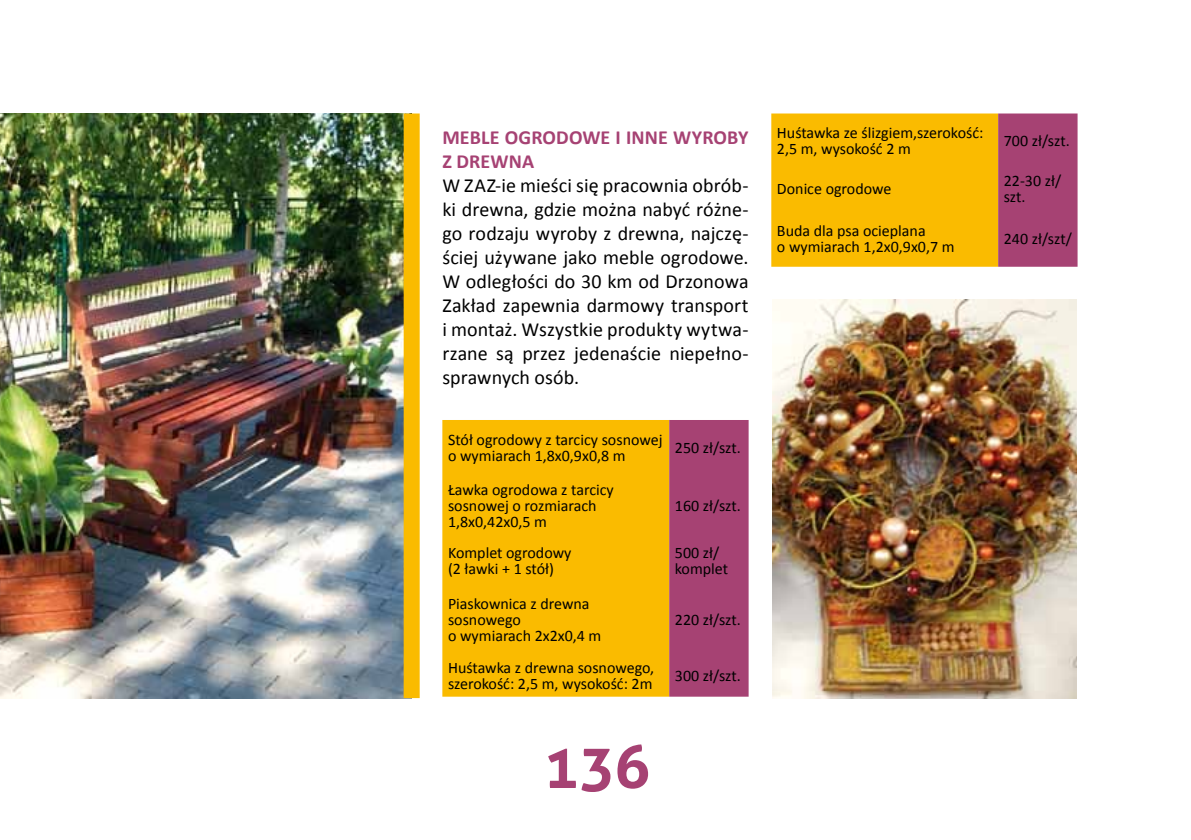
<style>
.page{position:relative;width:1191px;height:840px;background:#fff}
.page>*{position:absolute;margin:0;border:0;box-sizing:border-box;transform-origin:0 0}
.t1{font:700 60px "Aller";color:#a64273}
.t2{font:20px/24px "Calibri";letter-spacing:.005em;color:#000;text-align:justify}
.t3{font:700 20px "Calibri";color:#a64273}
.t4{font:16px/16px "Calibri";color:#000}
</style>
<div class="page">
<img style="left:0;top:113px;width:404px;height:584px">
<div style="left:404px;top:113px;width:16px;height:584px;background:#fabb00"></div>
<div style="left:442px;top:420px;width:227px;height:276px;background:#fabb00"></div>
<div style="left:669px;top:420px;width:79px;height:276px;background:#a64273"></div>
<svg style="left:771px;top:113px;width:306px;height:153px;background:#e49c1e"></svg>
<img style="left:772px;top:299px;width:304px;height:398px">
<p class="t3" style="left:442px;top:125px;width:28px">MEBLE</p>
<p class="t3" style="left:505px;top:125px;width:14px">OGRODOWE</p>
<p class="t3" style="left:615px;top:125px;width:22px">I INNE</p>
<p class="t3" style="left:673px;top:125px;width:14px">WYROBY</p>
<p class="t3" style="left:442px;top:149px;width:28px">Z DREWNA</p>
<p class="t2" style="left:442px;top:173px;width:308px">W ZAZ-ie mieści się pracownia obrób&shy;ki drewna, gdzie można nabyć różne&shy;go rodzaju wyroby z drewna, najczę&shy;ściej używane jako meble ogrodowe.<br>W odległości do 30 km od Drzonowa Zakład zapewnia darmowy transport i montaż. Wszystkie produkty wytwa&shy;rzane są przez jedenaście niepełno&shy;sprawnych osób.</p>
<p class="t4" style="left:448px;top:432px;width:216px">Stół ogrodowy z tarcicy sosnowej o wymiarach 1,8x0,9x0,8 m</p>
<p class="t4" style="left:675px;top:440px;width:67px">250 zł/szt.</p>
<p class="t4" style="left:448px;top:481px;width:167px">Ławka ogrodowa z tarcicy sosnowej o rozmiarach<br>1,8x0,42x0,5 m</p>
<p class="t4" style="left:675px;top:497px;width:67px">160 zł/szt.</p>
<p class="t4" style="left:448px;top:544px;width:125px">Komplet ogrodowy (2 ławki + 1 stół)</p>
<p class="t4" style="left:675px;top:544px;width:55px">500 zł/ komplet</p>
<p class="t4" style="left:448px;top:595px;width:155px">Piaskownica z drewna sosnowego<br>o wymiarach 2x2x0,4 m</p>
<p class="t4" style="left:675px;top:611px;width:67px">220 zł/szt.</p>
<p class="t4" style="left:448px;top:659px;width:208px">Huśtawka z drewna sosnowego, szerokość: 2,5 m, wysokość: 2m</p>
<p class="t4" style="left:675px;top:667px;width:67px">300 zł/szt.</p>
<h1 class="t1" style="left:543px;top:729px;width:108px">136</h1>
<p class="t4" style="left:777px;top:124px;width:208px">Huśtawka ze ślizgiem,szerokość:<br>2,5 m, wysokość 2 m</p>
<p class="t4" style="left:1003px;top:132px;width:67px">700 zł/szt.</p>
<p class="t4" style="left:777px;top:181px;width:116px">Donice ogrodowe</p>
<p class="t4" style="left:1003px;top:173px;width:59px">22-30 zł/ szt.</p>
<p class="t4" style="left:777px;top:223px;width:179px">Buda dla psa ocieplana<br>o wymiarach 1,2x0,9x0,7 m</p>
<p class="t4" style="left:1003px;top:231px;width:70px">240 zł/szt/</p>
</div>
